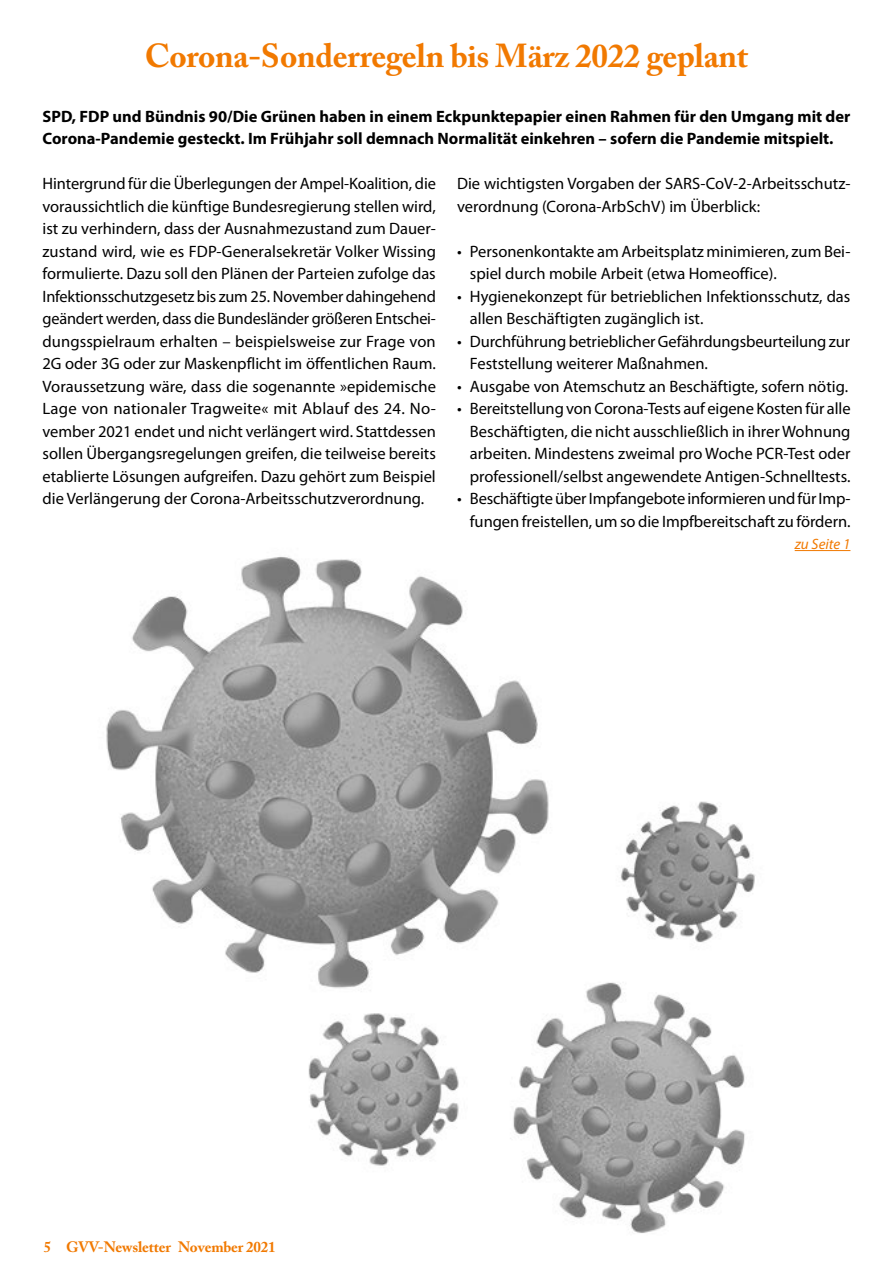
<style>
.page{position:relative;width:893px;height:1263px;background:#fff}
.page>*{position:absolute;margin:0;border:0;box-sizing:border-box;transform-origin:0 0}
.H1-UE_22pt_orange{font:700 33px "Adobe Caslon Pro";letter-spacing:-.01em;color:#f17900}
.fliestext{font:16.5px/22.5px "Myriad Pro";color:#000}
.fliestext_links_über{font:700 16.5px/22.5px "Myriad Pro";color:#000}
.t1{font:700 15px "Adobe Caslon Pro";letter-spacing:-.01em;color:#f17900}
.textanker_zurueck{font:italic 15px "Myriad Pro";color:#f17900}
</style>
<div class="page">
<img style="left:106px;top:550px;width:735px;height:683px">
<hr style="left:795px;top:550px;width:55px;height:1px;background:#f17900">
<h1 class="H1-UE_22pt_orange" style="left:145px;top:36px;width:605px">Corona-Sonderregeln bis März 2022 geplant</h1>
<p class="fliestext_links_über" style="left:43px;top:104px;width:809px">SPD, FDP und Bündnis 90/Die Grünen haben in einem Eckpunktepapier einen Rahmen für den Umgang mit der<br>Corona-Pandemie gesteckt. Im Frühjahr soll demnach Normalität einkehren – sofern die Pandemie mitspielt.</p>
<p class="fliestext" style="left:43px;top:172px;width:395px;text-align:justify">Hintergrund für die Überlegungen der Ampel-Koalition, die voraussichtlich die künftige Bundesregierung stellen wird, ist zu verhindern, dass der Ausnahmezustand zum Dauer&shy;zustand wird, wie es FDP-Generalsekretär Volker Wissing formulierte. Dazu soll den Plänen der Parteien zufolge das Infektionsschutzgesetz bis zum 25. November dahingehend geändert werden, dass die Bundesländer größeren Entschei&shy;dungsspielraum erhalten – beispielsweise zur Frage von 2G oder 3G oder zur Maskenpflicht im öffentlichen Raum.<br>Voraussetzung wäre, dass die sogenannte »epidemische Lage von nationaler Tragweite« mit Ablauf des 24. No&shy;vember 2021 endet und nicht verlängert wird. Stattdessen sollen Übergangsregelungen greifen, die teilweise bereits etablierte Lösungen aufgreifen. Dazu gehört zum Beispiel die Verlängerung der Corona-Arbeitsschutzverordnung.</p>
<p class="fliestext" style="left:457px;top:172px;width:395px">Die wichtigsten Vorgaben der SARS-CoV-2-Arbeitsschutz&shy;verordnung (Corona-ArbSchV) im Überblick:</p>
<p class="fliestext" style="left:470px;top:239px;width:382px;text-indent:-13px">• Personenkontakte am Arbeitsplatz minimieren, zum Bei&shy;spiel durch mobile Arbeit (etwa Homeoffice).</p>
<p class="fliestext" style="left:470px;top:284px;width:382px;text-indent:-13px">• Hygienekonzept für betrieblichen Infektionsschutz, das allen Beschäftigten zugänglich ist.</p>
<p class="fliestext" style="left:470px;top:329px;width:382px;text-indent:-13px">• Durchführung betrieblicher Gefährdungsbeurteilung zur<br>Feststellung weiterer Maßnahmen.</p>
<p class="fliestext" style="left:457px;top:374px;width:392px">• Ausgabe von Atemschutz an Beschäftigte, sofern nötig.</p>
<p class="fliestext" style="left:470px;top:397px;width:382px;text-align:justify;text-indent:-13px">• Bereitstellung von Corona-Tests auf eigene Kosten für alle Beschäftigten, die nicht ausschließlich in ihrer Wohnung arbeiten. Mindestens zweimal pro Woche PCR-Test oder professionell/selbst angewendete Antigen-Schnelltests.</p>
<p class="fliestext" style="left:457px;top:487px;width:395px;text-align:right">• Beschäftigte über Impfangebote informieren und für Imp&shy;fungen freistellen, um so die Impfbereitschaft zu fördern.</p>
<p class="textanker_zurueck" style="left:795px;top:535px;width:57px">zu Seite 1</p>
<p class="t1" style="left:44px;top:1238px;width:233px">5 GVV-Newsletter November 2021</p>
</div>
